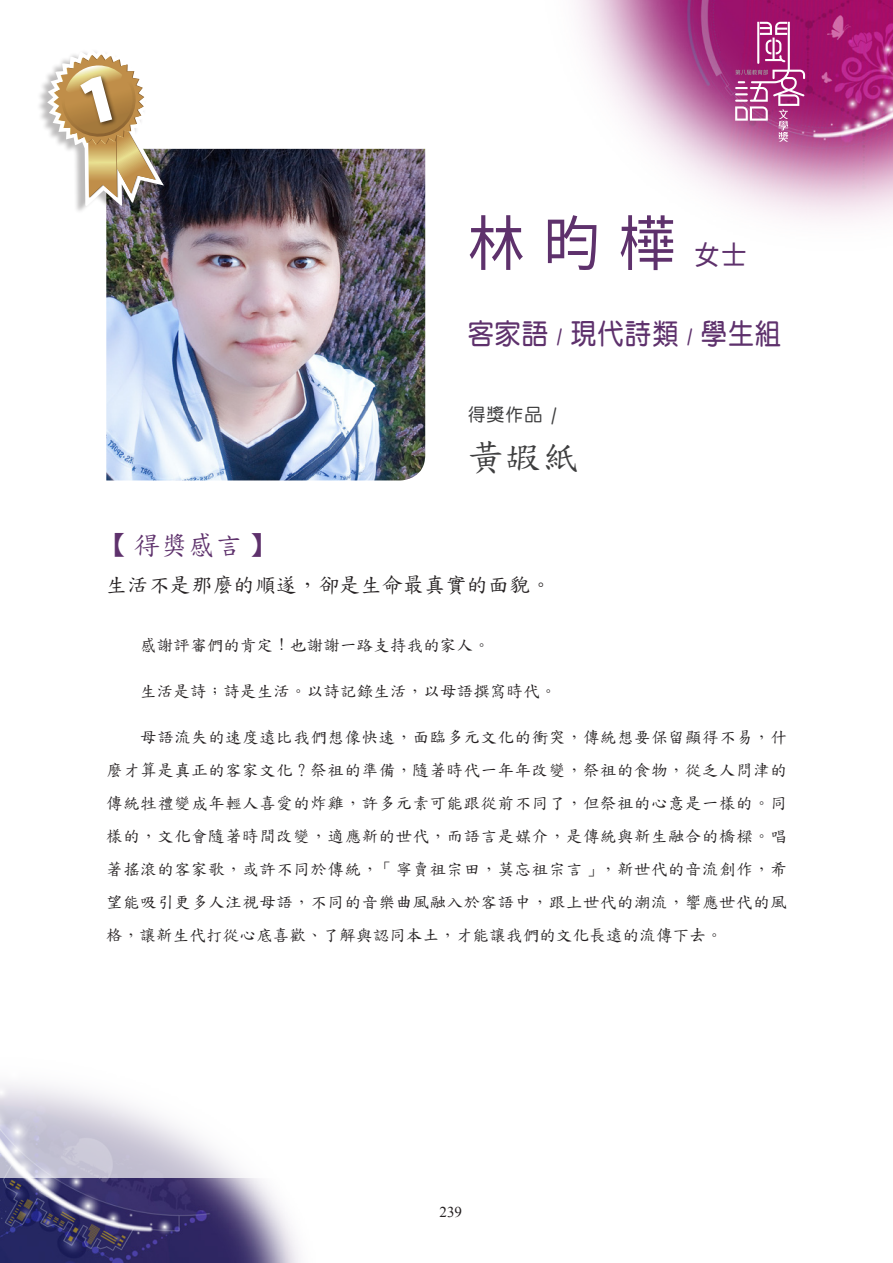
<style>
.page{position:relative;width:893px;height:1263px;background:#fff}
.page>*{position:absolute;margin:0;border:0;box-sizing:border-box;transform-origin:0 0}
.C_內文{font:60px "Noto Sans CJ Ktc";color:#5e316c;scale:.95 1}
.C_內文-2{font:36px "TWKAI";color:#3e3e3f}
.C_內文-3{font:28.8px "DF Yuan Std W7";letter-spacing:.05em;color:#5e316c;scale:.9 1}
.C_內文-4{font:27px "TWKAI";color:#5e316c}
.C_內文-5{font:27px "Noto Sans CJ Ktc";color:#5e316c;scale:.95 1}
.C_內文-6{font:21px "TWKAI";letter-spacing:.01em;color:#231f20}
.C_內文-7{font:18px "DF Yuan Std W5";color:#3e3e3f}
.C_內文-8{font:16.5px/33px "TWKAI";letter-spacing:.01em;color:#231f20;text-align:justify}
.t1{font:15px "Times New Roman";color:#231f20}
.s1{font-size:21.6px}
</style>
<div class="page">
<img style="left:0;top:1178px;width:300px;height:85px">
<img style="left:577px;top:0;width:316px;height:220px">
<svg style="left:735px;top:22px;width:70px;height:120px;background:#b44e8f"></svg>
<img style="left:106px;top:149px;width:319px;height:331px">
<div style="left:36px;top:49px;width:125px;height:165px;background:#231f20;opacity:.3"></div>
<svg style="left:47px;top:49px;width:117px;height:157px"></svg>
<p class="C_內文" style="left:468px;top:210px;width:220px">林 昀 樺</p>
<p class="C_內文-5" style="left:694px;top:240px;width:57px">女士</p>
<p class="C_內文-3" style="left:468px;top:318px;width:350px">客家語 <span class="s1">/</span> 現代詩類 <span class="s1">/</span> 學生組</p>
<p class="C_內文-7" style="left:468px;top:405px;width:91px">得獎作品 <span class="s1">/</span></p>
<p class="C_內文-2" style="left:468px;top:429px;width:113px">黃嘏紙</p>
<p class="C_內文-4" style="left:106px;top:523px;width:165px">【得獎感言】</p>
<p class="C_內文-6" style="left:106px;top:568px;width:468px">生活不是那麼的順遂，卻是生命最真實的面貌。　</p>
<p class="C_內文-8" style="left:140px;top:628px;width:351px">感謝評審們的肯定！也謝謝一路支持我的家人。</p>
<p class="C_內文-8" style="left:140px;top:674px;width:418px">生活是詩；詩是生活。以詩記錄生活，以母語撰寫時代。</p>
<p class="C_內文-8" style="left:106px;top:720px;width:682px;text-indent:34px">母語流失的速度遠比我們想像快速，面臨多元文化的衝突，傳統想要保留顯得不易，什麼才算是真正的客家文化？祭祖的準備，隨著時代一年年改變，祭祖的食物，從乏人問津的傳統牲禮變成年輕人喜愛的炸雞，許多元素可能跟從前不同了，但祭祖的心意是一樣的。同樣的，文化會隨著時間改變，適應新的世代，而語言是媒介，是傳統與新生融合的橋樑。唱著搖滾的客家歌，或許不同於傳統，「寧賣祖宗田，莫忘祖宗言」，新世代的音流創作，希望能吸引更多人注視母語，不同的音樂曲風融入於客語中，跟上世代的潮流，響應世代的風格，讓新生代打從心底喜歡、了解與認同本土，才能讓我們的文化長遠的流傳下去。</p>
<p class="t1" style="left:439px;top:1202px;width:24px">239</p>
</div>
